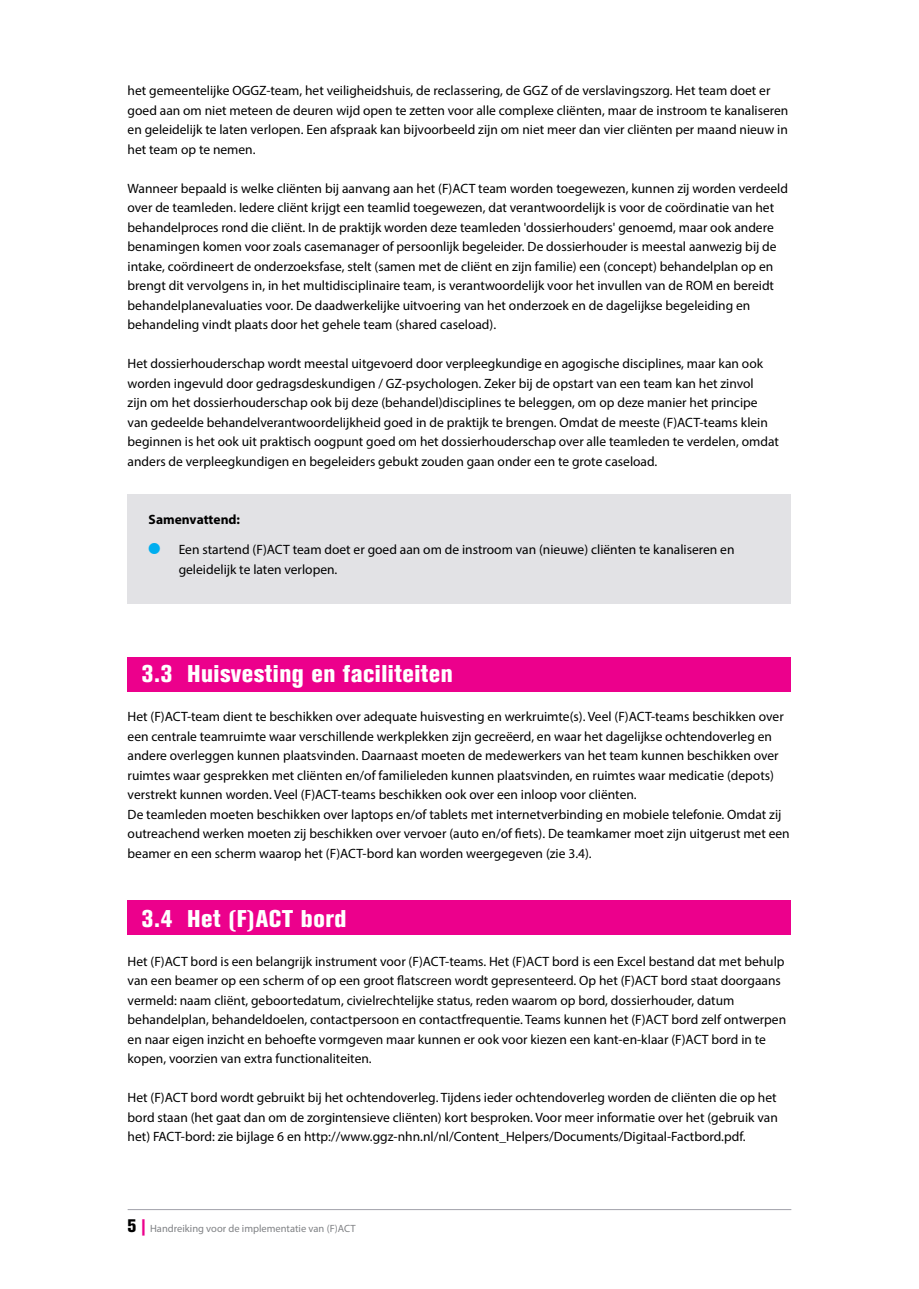
<style>
.page{position:relative;width:919px;height:1289px;background:#fff}
.page>*{position:absolute;margin:0;border:0;box-sizing:border-box;transform-origin:0 0}
.t1{font:800 condensed 24px "Akzidenz Grotesk BQ";letter-spacing:.02em;color:#fff}
.t2{font:13.5px/19.5px "Myriad Pro";color:#000}
.t3{font:700 13.5px "Myriad Pro";color:#000}
.t4{font:10.5px "Myriad Pro";color:#808285}
.s1{font-family:"Monotype Sorts";font-size:15px;color:#00aeef}
.s2{font-family:"Akzidenz Grotesk BQ";font-weight:800;font-stretch:condensed;font-size:18px;color:#000}
.s3{font-family:"Akzidenz Grotesk BQ";font-weight:800;font-stretch:condensed;font-size:18px;color:#ec008c}
</style>
<div class="page">
<div style="left:128px;top:494px;width:663px;height:110px;background:#e2e2e5"></div>
<div style="left:128px;top:657px;width:663px;height:34px;background:#ec008c"></div>
<div style="left:128px;top:900px;width:663px;height:34px;background:#ec008c"></div>
<hr style="left:128px;top:1209px;width:663px;height:1px;background:#414152">
<p class="t2" style="left:128px;top:81px;width:662px">het gemeentelijke OGGZ-team, het veiligheidshuis, de reclassering, de GGZ of de verslavingszorg. Het team doet er goed aan om niet meteen de deuren wijd open te zetten voor alle complexe cliënten, maar de instroom te kanaliseren en geleidelijk te laten verlopen. Een afspraak kan bijvoorbeeld zijn om niet meer dan vier cliënten per maand nieuw in het team op te nemen.</p>
<p class="t2" style="left:128px;top:178px;width:662px">Wanneer bepaald is welke cliënten bij aanvang aan het (F)ACT team worden toegewezen, kunnen zij worden verdeeld over de teamleden. Iedere cliënt krijgt een teamlid toegewezen, dat verantwoordelijk is voor de coördinatie van het behandelproces rond die cliënt. In de praktijk worden deze teamleden 'dossierhouders' genoemd, maar ook andere benamingen komen voor zoals casemanager of persoonlijk begeleider. De dossierhouder is meestal aanwezig bij de intake, coördineert de onderzoeksfase, stelt (samen met de cliënt en zijn familie) een (concept) behandelplan op en brengt dit vervolgens in, in het multidisciplinaire team, is verantwoordelijk voor het invullen van de ROM en bereidt behandelplanevaluaties voor. De daadwerkelijke uitvoering van het onderzoek en de dagelijkse begeleiding en behandeling vindt plaats door het gehele team (shared caseload).</p>
<p class="t2" style="left:128px;top:354px;width:652px">Het dossierhouderschap wordt meestal uitgevoerd door verpleegkundige en agogische disciplines, maar kan ook worden ingevuld door gedragsdeskundigen / GZ-psychologen. Zeker bij de opstart van een team kan het zinvol<br>zijn om het dossierhouderschap ook bij deze (behandel)disciplines te beleggen, om op deze manier het principe van gedeelde behandelverantwoordelijkheid goed in de praktijk te brengen. Omdat de meeste (F)ACT-teams klein beginnen is het ook uit praktisch oogpunt goed om het dossierhouderschap over alle teamleden te verdelen, omdat anders de verpleegkundigen en begeleiders gebukt zouden gaan onder een te grote caseload.</p>
<p class="t3" style="left:149px;top:511px;width:93px">Samenvattend:</p>
<p class="t2" style="left:179px;top:540px;width:557px;text-indent:-30px"><span class="s1">l</span> Een startend (F)ACT team doet er goed aan om de instroom van (nieuwe) cliënten te kanaliseren en geleidelijk te laten verlopen.</p>
<h1 class="t1" style="left:142px;top:659px;width:313px">3.3 Huisvesting en faciliteiten</h1>
<p class="t2" style="left:128px;top:706px;width:663px">Het (F)ACT-team dient te beschikken over adequate huisvesting en werkruimte(s). Veel (F)ACT-teams beschikken over een centrale teamruimte waar verschillende werkplekken zijn gecreëerd, en waar het dagelijkse ochtendoverleg en andere overleggen kunnen plaatsvinden. Daarnaast moeten de medewerkers van het team kunnen beschikken over ruimtes waar gesprekken met cliënten en/of familieleden kunnen plaatsvinden, en ruimtes waar medicatie (depots) verstrekt kunnen worden. Veel (F)ACT-teams beschikken ook over een inloop voor cliënten.<br>De teamleden moeten beschikken over laptops en/of tablets met internetverbinding en mobiele telefonie. Omdat zij outreachend werken moeten zij beschikken over vervoer (auto en/of fiets). De teamkamer moet zijn uitgerust met een beamer en een scherm waarop het (F)ACT-bord kan worden weergegeven (zie 3.4).</p>
<h1 class="t1" style="left:142px;top:904px;width:206px">3.4 Het (F)ACT bord</h1>
<p class="t2" style="left:128px;top:951px;width:660px">Het (F)ACT bord is een belangrijk instrument voor (F)ACT-teams. Het (F)ACT bord is een Excel bestand dat met behulp van een beamer op een scherm of op een groot flatscreen wordt gepresenteerd. Op het (F)ACT bord staat doorgaans vermeld: naam cliënt, geboortedatum, civielrechtelijke status, reden waarom op bord, dossierhouder, datum behandelplan, behandeldoelen, contactpersoon en contactfrequentie. Teams kunnen het (F)ACT bord zelf ontwerpen en naar eigen inzicht en behoefte vormgeven maar kunnen er ook voor kiezen een kant-en-klaar (F)ACT bord in te kopen, voorzien van extra functionaliteiten.</p>
<p class="t2" style="left:128px;top:1087px;width:651px;text-align:justify">Het (F)ACT bord wordt gebruikt bij het ochtendoverleg. Tijdens ieder ochtendoverleg worden de cliënten die op het bord staan (het gaat dan om de zorgintensieve cliënten) kort besproken. Voor meer informatie over het (gebruik van het) FACT-bord: zie bijlage 6 en http://www.ggz-nhn.nl/nl/Content_Helpers/Documents/Digitaal-Factbord.pdf.</p>
<p class="t4" style="left:128px;top:1222px;width:229px"><span class="s2">5</span> <span class="s3">|</span> Handreiking voor de implementatie van (F)ACT</p>
</div>
